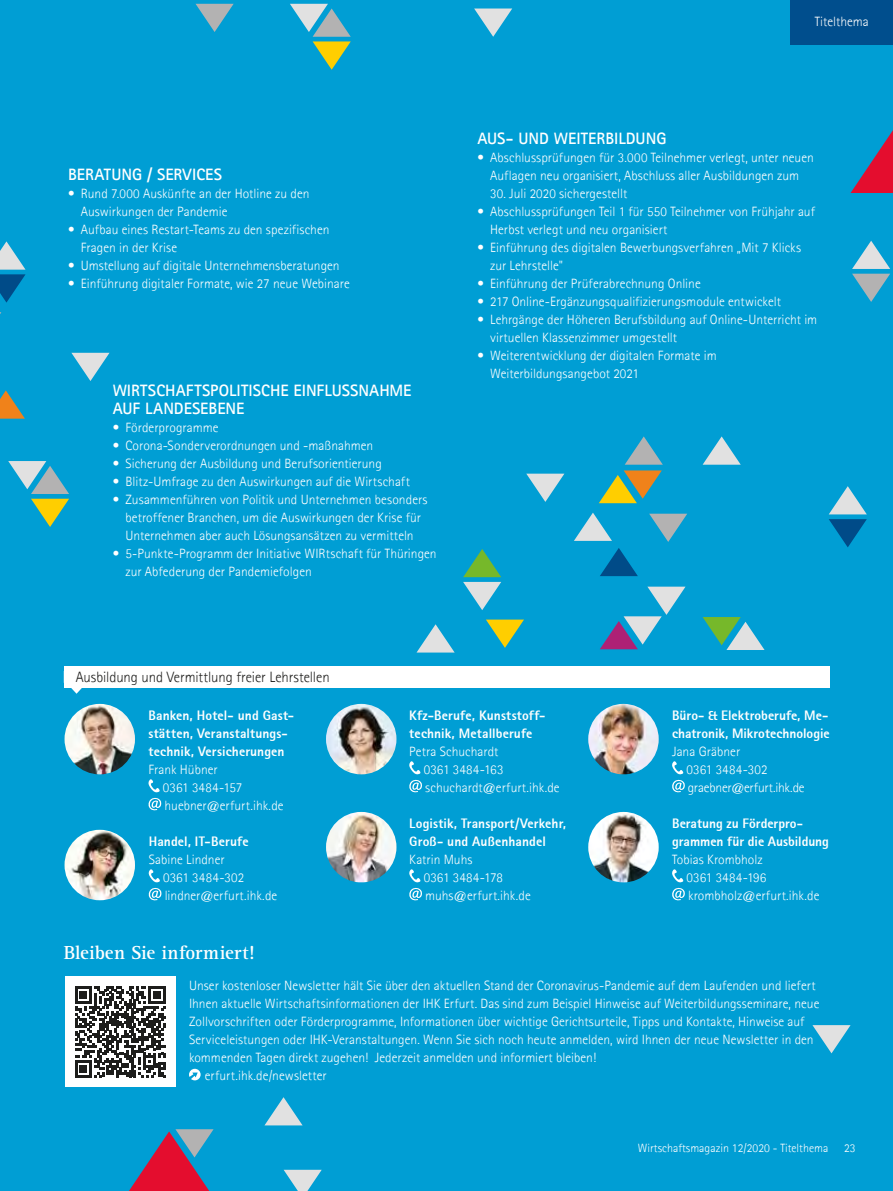
<style>
.page{position:relative;width:893px;height:1191px;background:#009ed4}
.page>*{position:absolute;margin:0;border:0;box-sizing:border-box;transform-origin:0 0}
.t1{font:700 19.5px "Rotis Serif Std";letter-spacing:.005em;color:#fff}
.t2{font:700 16.5px/18px "Agfa Rotis Sans Serif";color:#fff}
.t3{font:300 15px "Agfa Rotis Sans Serif";letter-spacing:-.005em;color:#1d1d1b}
.t4{font:300 13.5px/18px "Agfa Rotis Sans Serif";color:#fff}
.t5{font:800 13.5px/18px "Agfa Rotis Sans Serif";letter-spacing:.005em;color:#fff}
.t6{font:300 12px "Agfa Rotis Sans Serif";color:#fff}
</style>
<div class="page">
<svg style="left:0;top:241px;width:26px;height:62px"></svg>
<svg style="left:0;top:390px;width:25px;height:29px"></svg>
<svg style="left:8px;top:461px;width:61px;height:66px"></svg>
<svg style="left:71px;top:353px;width:39px;height:28px"></svg>
<svg style="left:600px;top:586px;width:85px;height:63px"></svg>
<svg style="left:417px;top:624px;width:38px;height:28px"></svg>
<svg style="left:829px;top:486px;width:38px;height:61px"></svg>
<svg style="left:463px;top:549px;width:38px;height:61px"></svg>
<svg style="left:486px;top:619px;width:38px;height:29px"></svg>
<svg style="left:703px;top:617px;width:61px;height:33px"></svg>
<svg style="left:600px;top:548px;width:38px;height:28px"></svg>
<svg style="left:574px;top:512px;width:38px;height:29px"></svg>
<svg style="left:599px;top:436px;width:64px;height:67px"></svg>
<svg style="left:649px;top:514px;width:38px;height:28px"></svg>
<svg style="left:703px;top:436px;width:38px;height:29px"></svg>
<svg style="left:526px;top:473px;width:38px;height:29px"></svg>
<div style="left:791px;top:0;width:102px;height:45px;background:#004e8d"></div>
<svg style="left:148px;top:779px;width:14px;height:31px"></svg>
<svg style="left:148px;top:869px;width:14px;height:31px"></svg>
<svg style="left:409px;top:761px;width:13px;height:31px"></svg>
<svg style="left:672px;top:761px;width:13px;height:31px"></svg>
<svg style="left:672px;top:869px;width:13px;height:31px"></svg>
<svg style="left:409px;top:869px;width:13px;height:31px"></svg>
<div style="left:64px;top:666px;width:765px;height:21px;background:#fff"></div>
<img style="left:65px;top:704px;width:70px;height:70px;border-radius:35px">
<img style="left:326px;top:704px;width:70px;height:70px;border-radius:35px">
<img style="left:588px;top:704px;width:71px;height:70px;border-radius:35px">
<img style="left:65px;top:829px;width:70px;height:71px;border-radius:35px">
<img style="left:326px;top:812px;width:70px;height:70px;border-radius:35px">
<img style="left:588px;top:812px;width:71px;height:70px;border-radius:35px">
<div style="left:94px;top:378px;width:324px;height:234px;background:#009ed4"></div>
<svg style="left:474px;top:9px;width:38px;height:28px"></svg>
<svg style="left:196px;top:4px;width:38px;height:28px"></svg>
<svg style="left:290px;top:4px;width:61px;height:66px"></svg>
<svg style="left:852px;top:241px;width:38px;height:61px"></svg>
<svg style="left:850px;top:130px;width:43px;height:63px"></svg>
<svg style="left:129px;top:1129px;width:85px;height:62px"></svg>
<svg style="left:265px;top:1097px;width:38px;height:28px"></svg>
<svg style="left:284px;top:1169px;width:38px;height:22px"></svg>
<svg style="left:64px;top:687px;width:19px;height:6px"></svg>
<svg style="left:812px;top:1025px;width:38px;height:28px"></svg>
<svg style="left:189px;top:1068px;width:12px;height:12px"></svg>
<div style="left:65px;top:976px;width:111px;height:111px;background:#fff"></div>
<svg style="left:75px;top:986px;width:91px;height:91px"></svg>
<p class="t4" style="left:815px;top:12px;width:56px">Titelthema</p>
<p class="t2" style="left:68px;top:165px;width:155px">BERATUNG / SERVICES</p>
<p class="t4" style="left:81px;top:184px;width:230px;text-indent:-13px">• Rund 7.000 Auskünfte an der Hotline zu den<br>Auswirkungen der Pandemie</p>
<p class="t4" style="left:81px;top:220px;width:250px;text-indent:-13px">• Aufbau eines Restart-Teams zu den spezifischen<br>Fragen in der Krise</p>
<p class="t4" style="left:68px;top:256px;width:273px">• Umstellung auf digitale Unternehmensberatungen</p>
<p class="t4" style="left:68px;top:274px;width:283px">• Einführung digitaler Formate, wie 27 neue Webinare</p>
<p class="t2" style="left:113px;top:381px;width:300px">WIRTSCHAFTSPOLITISCHE EINFLUSSNAHME<br>AUF LANDESEBENE</p>
<p class="t4" style="left:113px;top:418px;width:107px">• Förderprogramme</p>
<p class="t4" style="left:113px;top:436px;width:262px">• Corona-Sonderverordnungen und -maßnahmen</p>
<p class="t4" style="left:113px;top:454px;width:271px">• Sicherung der Ausbildung und Berufsorientierung</p>
<p class="t4" style="left:113px;top:472px;width:299px">• Blitz-Umfrage zu den Auswirkungen auf die Wirtschaft</p>
<p class="t4" style="left:113px;top:490px;width:316px;text-align:center">• Zusammenführen von Politik und Unternehmen besonders betroffener Branchen, um die Auswirkungen der Krise für<br>Unternehmen aber auch Lösungsansätzen zu vermitteln</p>
<p class="t4" style="left:125px;top:544px;width:313px;text-indent:-13px">• 5-Punkte-Programm der Initiative WIRtschaft für Thüringen zur Abfederung der Pandemiefolgen</p>
<p class="t3" style="left:76px;top:667px;width:256px">Ausbildung und Vermittlung freier Lehrstellen</p>
<p class="t2" style="left:477px;top:129px;width:190px">AUS- UND WEITERBILDUNG</p>
<p class="t4" style="left:477px;top:148px;width:338px;text-align:center">• Abschlussprüfungen für 3.000 Teilnehmer verlegt, unter neuen<br>Auflagen neu organisiert, Abschluss aller Ausbildungen zum</p>
<p class="t4" style="left:490px;top:184px;width:139px">30. Juli 2020 sichergestellt</p>
<p class="t4" style="left:490px;top:202px;width:326px;text-indent:-13px">• Abschlussprüfungen Teil 1 für 550 Teilnehmer von Frühjahr auf<br>Herbst verlegt und neu organisiert</p>
<p class="t4" style="left:490px;top:238px;width:313px;text-indent:-13px">• Einführung des digitalen Bewerbungsverfahren „Mit 7 Klicks zur Lehrstelle"</p>
<p class="t4" style="left:477px;top:274px;width:225px">• Einführung der Prüferabrechnung Online</p>
<p class="t4" style="left:477px;top:292px;width:305px">• 217 Online-Ergänzungsqualifizierungsmodule entwickelt</p>
<p class="t4" style="left:490px;top:310px;width:329px;text-indent:-13px">• Lehrgänge der Höheren Berufsbildung auf Online-Unterricht im virtuellen Klassenzimmer umgestellt</p>
<p class="t4" style="left:490px;top:346px;width:228px;text-indent:-13px">• Weiterentwicklung der digitalen Formate im<br>Weiterbildungsangebot 2021</p>
<p class="t5" style="left:148px;top:706px;width:147px">Banken, Hotel- und Gast&shy;stätten, Veranstaltungs&shy;technik, Versicherungen</p>
<p class="t4" style="left:163px;top:760px;width:122px;text-indent:-14px">Frank Hübner<br>0361 3484-157 huebner@erfurt.ihk.de</p>
<p class="t5" style="left:149px;top:832px;width:101px">Handel, IT-Berufe</p>
<p class="t4" style="left:163px;top:850px;width:116px;text-indent:-14px">Sabine Lindner<br>0361 3484-302 lindner@erfurt.ihk.de</p>
<p class="t5" style="left:409px;top:706px;width:137px">Kfz-Berufe, Kunststoff&shy;technik, Metallberufe</p>
<p class="t4" style="left:424px;top:742px;width:137px;text-indent:-14px">Petra Schuchardt<br>0361 3484-163 schuchardt@erfurt.ihk.de</p>
<p class="t5" style="left:409px;top:814px;width:158px">Logistik, Transport/Verkehr,<br>Groß- und Außenhandel</p>
<p class="t4" style="left:424px;top:850px;width:109px;text-indent:-14px">Katrin Muhs<br>0361 3484-178 muhs@erfurt.ihk.de</p>
<p class="t5" style="left:672px;top:706px;width:159px">Büro- &amp; Elektroberufe, Me&shy;chatronik, Mikrotechnologie</p>
<p class="t4" style="left:686px;top:742px;width:120px;text-indent:-14px">Jana Gräbner<br>0361 3484-302 graebner@erfurt.ihk.de</p>
<p class="t5" style="left:672px;top:814px;width:158px">Beratung zu Förderpro&shy;grammen für die Ausbildung</p>
<p class="t4" style="left:686px;top:850px;width:134px;text-indent:-14px">Tobias Krombholz<br>0361 3484-196 krombholz@erfurt.ihk.de</p>
<h1 class="t1" style="left:64px;top:941px;width:192px">Bleiben Sie informiert!</h1>
<p class="t4" style="left:189px;top:976px;width:628px">Unser kostenloser Newsletter hält Sie über den aktuellen Stand der Coronavirus-Pandemie auf dem Laufenden und liefert</p>
<p class="t4" style="left:189px;top:994px;width:632px">Ihnen aktuelle Wirtschaftsinformationen der IHK Erfurt. Das sind zum Beispiel Hinweise auf Weiterbildungsseminare, neue</p>
<p class="t4" style="left:189px;top:1012px;width:617px">Zollvorschriften oder Förderprogramme, Informationen über wichtige Gerichtsurteile, Tipps und Kontakte, Hinweise auf</p>
<p class="t4" style="left:189px;top:1030px;width:626px">Serviceleistungen oder IHK-Veranstaltungen. Wenn Sie sich noch heute anmelden, wird Ihnen der neue Newsletter in den</p>
<p class="t4" style="left:189px;top:1048px;width:409px">kommenden Tagen direkt zugehen! Jederzeit anmelden und informiert bleiben!</p>
<p class="t4" style="left:205px;top:1066px;width:123px">erfurt.ihk.de/newsletter</p>
<p class="t6" style="left:638px;top:1141px;width:192px">Wirtschaftsmagazin 12/2020 - Titelthema</p>
<p class="t6" style="left:844px;top:1141px;width:13px">23</p>
</div>
